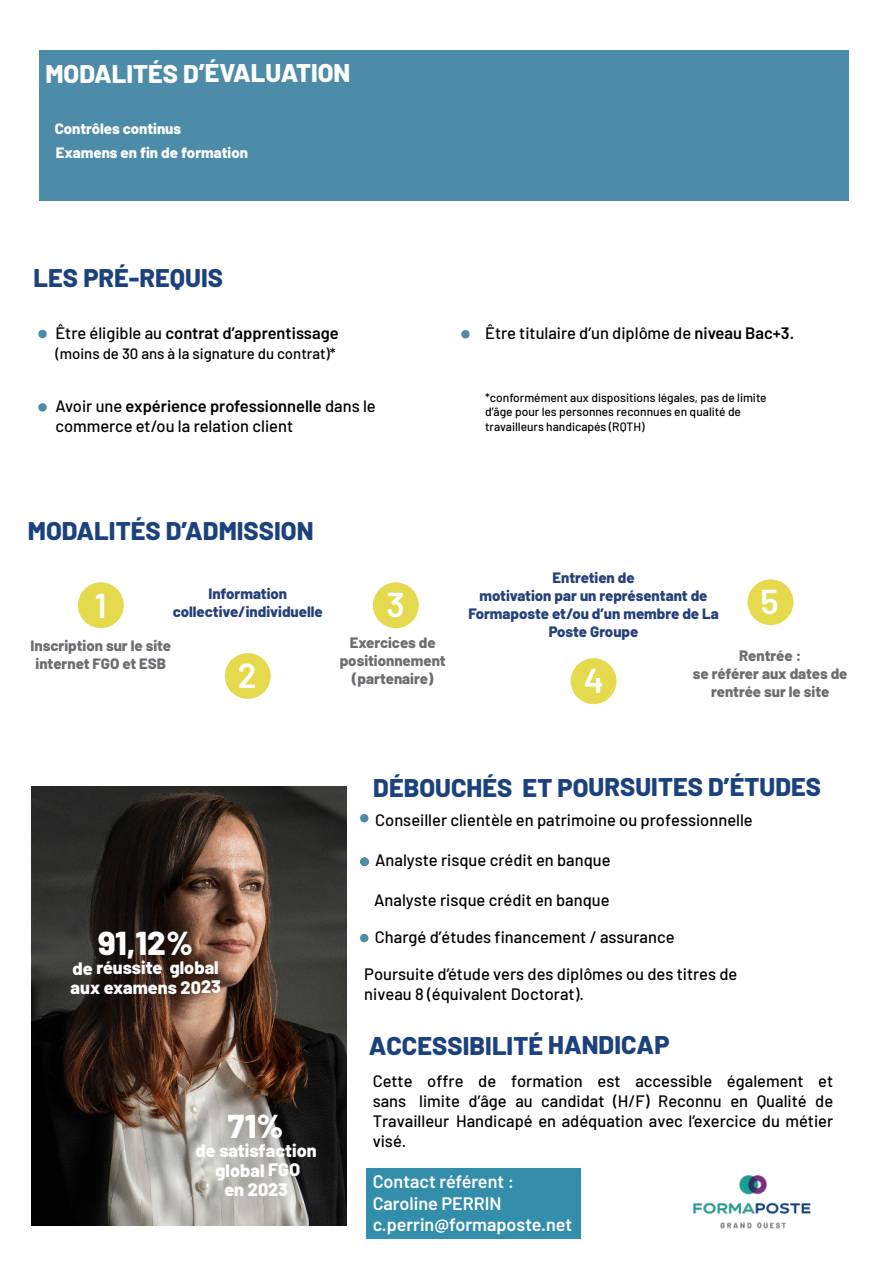
<style>
.page{position:relative;width:893px;height:1263px;background:#fff}
.page>*{position:absolute;margin:0;border:0;box-sizing:border-box;transform-origin:0 0}
.t1{font:600 34.5px "Barlow";color:#fff}
.t2{font:800 33px "Barlow";color:#fff}
.t3{font:800 25.5px "Barlow";letter-spacing:-.005em;color:#1b417e}
.t4{font:800 25.5px "Barlow";letter-spacing:-.005em;color:#fff}
.t5{font:800 18px/19.5px "Barlow";letter-spacing:-.005em;color:#fff;text-align:center}
.t6{font:600 18px/21.6px "Barlow";color:#fff}
.t7{font:500 16.5px/19.8px "Barlow";color:#000}
.t8{font:600 16.5px "Barlow";color:#000}
.t9{font:800 15px/18px "Barlow";color:#6c6d70;text-align:center}
.t10{font:800 15px/18px "Barlow";color:#25407a;text-align:center}
.t11{font:800 15px "Barlow";color:#fff}
.t12{font:500 15px "Barlow";color:#000}
.t13{font:500 12px/14.4px "Barlow";color:#000}
.s1{font-weight:500}
.s2{font-weight:600}
</style>
<div class="page">
<img style="left:31px;top:787px;width:315px;height:439px">
<div style="left:78px;top:582px;width:46px;height:46px;background:#e5d94d;border-radius:50%"></div>
<div style="left:373px;top:582px;width:46px;height:46px;background:#e5d94d;border-radius:50%"></div>
<div style="left:748px;top:579px;width:45px;height:46px;background:#e5d94d;border-radius:50%"></div>
<div style="left:571px;top:658px;width:45px;height:46px;background:#e5d94d;border-radius:50%"></div>
<div style="left:225px;top:653px;width:46px;height:46px;background:#e5d94d;border-radius:50%"></div>
<div style="left:39px;top:50px;width:809px;height:151px;background:#4d8ca9"></div>
<div style="left:38px;top:330px;width:9px;height:8px;background:#4d8ca8;border-radius:50%"></div>
<div style="left:461px;top:330px;width:9px;height:8px;background:#4d8ca8;border-radius:50%"></div>
<img style="left:693px;top:1175px;width:118px;height:54px">
<div style="left:38px;top:403px;width:9px;height:9px;background:#4d8ca8;border-radius:50%"></div>
<div style="left:360px;top:814px;width:8px;height:8px;background:#4d8ca8;border-radius:50%"></div>
<div style="left:360px;top:934px;width:8px;height:8px;background:#4d8ca8;border-radius:50%"></div>
<div style="left:367px;top:1168px;width:214px;height:71px;background:#338eab"></div>
<div style="left:360px;top:857px;width:9px;height:9px;background:#4d8ca8;border-radius:50%"></div>
<h3 class="t4" style="left:45px;top:63px;width:307px">MODALITÉS D’ÉVALUATION</h3>
<p class="t11" style="left:55px;top:123px;width:128px">Contrôles continus</p>
<p class="t11" style="left:56px;top:141px;width:194px">Examens en fin de formation</p>
<h3 class="t3" style="left:34px;top:267px;width:191px">LES PRÉ-REQUIS</h3>
<p class="t8" style="left:55px;top:327px;width:285px"><span class="s1">Être éligible au</span> contrat d’apprentissage</p>
<p class="t7" style="left:485px;top:324px;width:310px">Être titulaire d’un diplôme de <span class="s2">niveau Bac+3.</span></p>
<p class="t12" style="left:55px;top:347px;width:282px">(moins de 30 ans à la signature du contrat)*</p>
<p class="t13" style="left:485px;top:391px;width:283px">*conformément aux dispositions légales, pas de limite d’âge pour les personnes reconnues en qualité de travailleurs handicapés (RQTH)</p>
<p class="t7" style="left:55px;top:398px;width:322px">Avoir une <span class="s2">expérience professionnelle</span> dans le commerce et/ou la relation client</p>
<h3 class="t3" style="left:28px;top:521px;width:287px">MODALITÉS D’ADMISSION</h3>
<h1 class="t1" style="left:94px;top:593px;width:14px">1</h1>
<p class="t10" style="left:173px;top:585px;width:152px">Information collective/individuelle</p>
<h1 class="t1" style="left:387px;top:592px;width:20px">3</h1>
<p class="t9" style="left:31px;top:637px;width:142px">Inscription sur le site internet FGO et ESB</p>
<h1 class="t1" style="left:238px;top:663px;width:21px">2</h1>
<p class="t9" style="left:340px;top:635px;width:108px">Exercices de positionnement (partenaire)</p>
<p class="t10" style="left:468px;top:570px;width:252px">Entretien de<br>motivation par un représentant de<br>Formaposte et/ou d’un membre de La<br>Poste Groupe</p>
<p class="t9" style="left:693px;top:648px;width:156px">Rentrée :<br>se référer aux dates de rentrée sur le site</p>
<h1 class="t1" style="left:761px;top:589px;width:20px">5</h1>
<h1 class="t1" style="left:584px;top:668px;width:22px">4</h1>
<h2 class="t2" style="left:98px;top:930px;width:96px">91,12%</h2>
<p class="t5" style="left:71px;top:959px;width:152px;text-align:left">de réussite global aux examens 2023</p>
<h2 class="t2" style="left:228px;top:1112px;width:57px">71%</h2>
<p class="t5" style="left:196px;top:1142px;width:123px">de satisfaction global FGO<br>en 2023</p>
<h3 class="t3" style="left:373px;top:777px;width:449px">DÉBOUCHÉS ET POURSUITES D’ÉTUDES</h3>
<p class="t7" style="left:375px;top:809px;width:379px">Conseiller clientèle en patrimoine ou professionnelle</p>
<p class="t7" style="left:375px;top:849px;width:237px">Analyste risque crédit en banque</p>
<p class="t7" style="left:374px;top:888px;width:237px">Analyste risque crédit en banque</p>
<p class="t7" style="left:375px;top:925px;width:301px">Chargé d’études financement / assurance</p>
<p class="t7" style="left:364px;top:965px;width:375px">Poursuite d’étude vers des diplômes ou des titres de niveau 8 (équivalent Doctorat).</p>
<h3 class="t3" style="left:369px;top:1035px;width:302px">ACCESSIBILITÉ HANDICAP</h3>
<p class="t7" style="left:373px;top:1073px;width:462px;text-align:justify">Cette offre de formation est accessible également et sans limite d’âge au candidat (H/F) Reconnu en Qualité de Travailleur Handicapé en adéquation avec l’exercice du métier visé.</p>
<p class="t6" style="left:373px;top:1172px;width:201px">Contact référent :<br>Caroline PERRIN c.perrin@formaposte.net</p>
</div>
